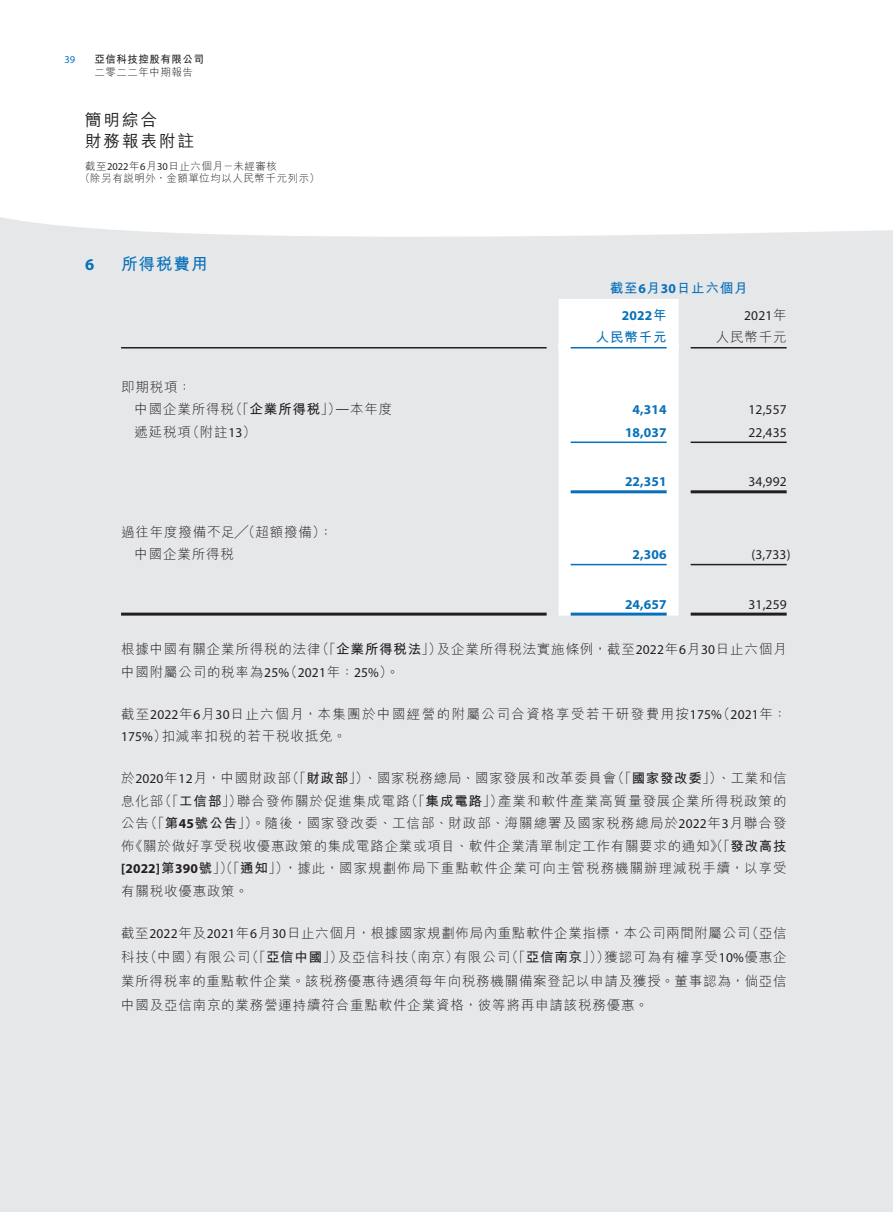
<style>
.page{position:relative;width:893px;height:1212px;background:#fff}
.page>*{position:absolute;margin:0;border:0;box-sizing:border-box;transform-origin:0 0}
.t1{font:500 16.5px/21px "M Hei HK";letter-spacing:.125em;color:#231f20}
._03_H1{font:700 16.5px "M Hei HK";letter-spacing:.06em;color:#0770ba}
._03_H1-2{font:700 16.5px "Myriad Pro";color:#0770ba}
._12___P2{font:300 13.5px/22.5px "M Hei HK";letter-spacing:.06em;color:#231f20}
._12___P2-2{font:300 13.5px/22.5px "M Hei HK";letter-spacing:.105em;color:#231f20}
._15_Table_Stub{font:300 13.5px "M Hei HK";letter-spacing:.06em;color:#231f20}
._01_Body_Text{font:13.5px "Myriad Pro";letter-spacing:.01em;color:#231f20}
._01_Body_Text-2{font:700 13.5px "Myriad Pro";letter-spacing:.01em;color:#0770ba}
._01_Body_Text-3{font:700 13.5px "M Hei HK";letter-spacing:.06em;color:#0770ba}
._12___P2-3{font:13.5px "Myriad Pro";letter-spacing:.01em;color:#231f20}
._12___P2-4{font:700 13.5px "M Hei HK";letter-spacing:.06em;color:#231f20}
._01_Body_Text-4{font:300 13.5px "M Hei HK";letter-spacing:.06em;color:#231f20}
.t2{font:300 10.5px/12px "M Hei HK";letter-spacing:.05em;color:#231f20}
.t3{font:700 10.5px "M Hei HK";letter-spacing:.05em;color:#231f20}
.t4{font:10.5px "Myriad Pro";color:#0770ba}
.s1{font-family:"Myriad Pro";font-weight:400}
.s2{font-weight:700}
.s3{font-family:"Myriad Pro"}
.s4{font-family:"M Hei HK"}
.s5{font-family:"M Hei HK";font-weight:300}
.s6{font-weight:300}
.s7{font-family:"Myriad Pro";font-weight:700}
</style>
<div class="page">
<div style="left:0;top:213px;width:892px;height:999px;background:#e6e7e9"></div>
<svg style="left:0;top:213px;width:892px;height:24px;fill:#fff"></svg>
<div style="left:559px;top:299px;width:120px;height:317px;background:#fff"></div>
<hr style="left:559px;top:344px;width:120px;height:4px;background:#fff">
<hr style="left:121px;top:347px;width:426px;height:1px;background:#231f20">
<hr style="left:571px;top:347px;width:96px;height:1px;background:#0770ba">
<hr style="left:691px;top:347px;width:96px;height:1px;background:#231f20">
<hr style="left:571px;top:441px;width:96px;height:2px;background:#0770ba">
<hr style="left:691px;top:441px;width:96px;height:2px;background:#231f20">
<hr style="left:571px;top:490px;width:96px;height:3px;background:#0770ba">
<hr style="left:691px;top:490px;width:96px;height:3px;background:#231f20">
<hr style="left:571px;top:564px;width:96px;height:1px;background:#0770ba">
<hr style="left:691px;top:564px;width:96px;height:1px;background:#231f20">
<hr style="left:121px;top:613px;width:426px;height:3px;background:#231f20">
<hr style="left:571px;top:613px;width:96px;height:3px;background:#0770ba">
<hr style="left:691px;top:613px;width:96px;height:3px;background:#231f20">
<p class="t4" style="left:64px;top:53px;width:12px">39</p>
<p class="t3" style="left:94px;top:51px;width:111px">亞信科技控股有限公司</p>
<p class="t2" style="left:94px;top:66px;width:100px">二零二二年中期報告</p>
<p class="t1" style="left:85px;top:109px;width:111px">簡明綜合<br>財務報表附註</p>
<p class="t2" style="left:80px;top:159px;width:241px;text-indent:5px">截至<span class="s1">2022</span>年 月<span class="s1">6 30</span>日止六個月－未經審核<br>（除另有說明外，金額單位均以人民幣千元列示(</p>
<p class="_03_H1-2" style="left:85px;top:254px;width:11px">6</p>
<p class="_03_H1" style="left:121px;top:252px;width:88px">所得稅費用</p>
<p class="_15_Table_Stub" style="left:121px;top:377px;width:72px">即期稅項：</p>
<p class="_15_Table_Stub" style="left:229px;top:400px;width:165px">（「<span class="s2">企業所得稅</span>」）<span class="s1">—</span>本年度</p>
<p class="_15_Table_Stub" style="left:135px;top:400px;width:101px">中國企業所得稅</p>
<p class="_15_Table_Stub" style="left:186px;top:422px;width:71px">（附註<span class="s1">13</span>(</p>
<p class="_15_Table_Stub" style="left:135px;top:422px;width:58px">遞延稅項</p>
<p class="_15_Table_Stub" style="left:121px;top:522px;width:213px">過往年度撥備不足╱（超額撥備：(</p>
<p class="_15_Table_Stub" style="left:135px;top:545px;width:101px">中國企業所得稅</p>
<p class="_01_Body_Text-3" style="left:610px;top:278px;width:139px">截至<span class="s3">6</span>月<span class="s3">30</span>日止六個月</p>
<p class="_01_Body_Text-2" style="left:622px;top:306px;width:46px">2022<span class="s4">年</span></p>
<p class="_01_Body_Text" style="left:744px;top:307px;width:44px">2021<span class="s5">年</span></p>
<p class="_01_Body_Text-3" style="left:596px;top:327px;width:72px">人民幣千元</p>
<p class="_01_Body_Text-4" style="left:716px;top:328px;width:72px">人民幣千元</p>
<p class="_01_Body_Text-2" style="left:633px;top:401px;width:36px">4,314</p>
<p class="_01_Body_Text" style="left:748px;top:401px;width:40px">12,557</p>
<p class="_01_Body_Text-2" style="left:625px;top:423px;width:43px">18,037</p>
<p class="_01_Body_Text" style="left:748px;top:424px;width:40px">22,435</p>
<p class="_01_Body_Text-2" style="left:625px;top:473px;width:43px">22,351</p>
<p class="_01_Body_Text" style="left:748px;top:473px;width:40px">34,992</p>
<p class="_01_Body_Text-2" style="left:633px;top:546px;width:36px">2,306</p>
<p class="_01_Body_Text" style="left:751px;top:546px;width:41px">)3,733(</p>
<p class="_01_Body_Text-2" style="left:625px;top:595px;width:43px">24,657</p>
<p class="_12___P2" style="left:437px;top:637px;width:351px">及企業所得稅法實施條例，截至<span class="s1">2022</span>年 月<span class="s1">6 30</span>日止六個月</p>
<p class="_01_Body_Text" style="left:748px;top:596px;width:40px">31,259</p>
<p class="_12___P2-4" style="left:316px;top:639px;width:128px"><span class="s6">（「</span>企業所得稅法<span class="s6">」）</span></p>
<p class="_12___P2" style="left:284px;top:637px;width:117px;text-indent:-163px">根據中國有關企業所得稅的法律<br>（<span class="s1">2021</span>年：<span class="s1">25%</span> 。(</p>
<p class="_12___P2" style="left:121px;top:660px;width:170px">中國附屬公司的稅率為<span class="s1">25%</span></p>
<p class="_12___P2-3" style="left:717px;top:706px;width:71px"><span class="s5">（</span>2021<span class="s5">年：</span></p>
<p class="_12___P2-2" style="left:162px;top:702px;width:562px;text-indent:-41px">截至<span class="s1">2022</span>年 月<span class="s1">6 30</span>日止六個月，本集團於中國經營的附屬公司合資格享受若干研發費用按<span class="s1">175%</span>扣減率扣稅的若干稅收抵免。</p>
<p class="_12___P2-3" style="left:121px;top:728px;width:47px">175%<span class="s5">）</span></p>
<p class="_12___P2" style="left:286px;top:766px;width:332px">（「<span class="s2">財政部</span>」）、國家稅務總局、國家發展和改革委員會</p>
<p class="_12___P2" style="left:611px;top:766px;width:177px">（「<span class="s2">國家發改委</span>」）、工業和信</p>
<p class="_12___P2" style="left:121px;top:766px;width:171px">於<span class="s1">2020</span>年<span class="s1">12</span>月，中國財政部</p>
<p class="_12___P2" style="left:498px;top:789px;width:290px">產業和軟件產業高質量發展企業所得稅政策的</p>
<p class="_12___P2" style="left:159px;top:789px;width:85px">（「<span class="s2">工信部</span>」）</p>
<p class="_12___P2" style="left:405px;top:789px;width:100px">（「<span class="s2">集成電路</span>」）</p>
<p class="_12___P2" style="left:237px;top:789px;width:174px">聯合發佈關於促進集成電路</p>
<p class="_12___P2" style="left:144px;top:789px;width:644px;text-indent:-23px">息化部<br>（「<span class="s2">第</span><span class="s7">45</span><span class="s2">號公告</span>」）。隨後，國家發改委、工信部、財政部、海關總署及國家稅務總局於<span class="s1">2022</span>年<span class="s1">3</span>月聯合發</p>
<p class="_12___P2" style="left:130px;top:811px;width:659px;text-indent:-9px">公告<br>《關於做好享受稅收優惠政策的集成電路企業或項目、軟件企業清單制定工作有關要求的通知》（「<span class="s2">發改高技</span></p>
<p class="_12___P2" style="left:121px;top:834px;width:15px">佈</p>
<p class="_12___P2" style="left:121px;top:856px;width:169px"><span class="s7">[2022</span> <span class="s2">第</span><span class="s7">] 390</span><span class="s2">號</span>」）（「<span class="s2">通知</span>」）有關稅收優惠政策。</p>
<p class="_12___P2" style="left:284px;top:856px;width:504px">，據此，國家規劃佈局下重點軟件企業可向主管稅務機關辦理減稅手續，以享受</p>
<p class="_12___P2" style="left:745px;top:921px;width:43px">（亞信</p>
<p class="_12___P2" style="left:605px;top:920px;width:184px;line-height:24px;text-indent:-484px">截至<span class="s1">2022</span>年及<span class="s1">2021</span>年 月<span class="s1">6 30</span>日止六個月，根據國家規劃佈局內重點軟件企業指標，本公司兩間附屬公司<br>獲認可為有權享受<span class="s1">10%</span>優惠企</p>
<p class="_12___P2" style="left:144px;top:945px;width:57px">（中國）</p>
<p class="_12___P2" style="left:245px;top:945px;width:99px">（「<span class="s2">亞信中國</span>」）</p>
<p class="_12___P2" style="left:404px;top:945px;width:57px">（南京）</p>
<p class="_12___P2" style="left:505px;top:945px;width:106px">（「<span class="s2">亞信南京</span>」））</p>
<p class="_12___P2" style="left:194px;top:945px;width:58px">有限公司</p>
<p class="_12___P2" style="left:454px;top:945px;width:58px">有限公司</p>
<p class="_12___P2" style="left:121px;top:944px;width:667px;line-height:24px">科技<br>業所得稅率的重點軟件企業。該稅務優惠待遇須每年向稅務機關備案登記以申請及獲授。董事認為，倘亞信中國及亞信南京的業務營運持續符合重點軟件企業資格，彼等將再申請該稅務優惠。</p>
<p class="_12___P2" style="left:338px;top:945px;width:72px">及亞信科技</p>
</div>
